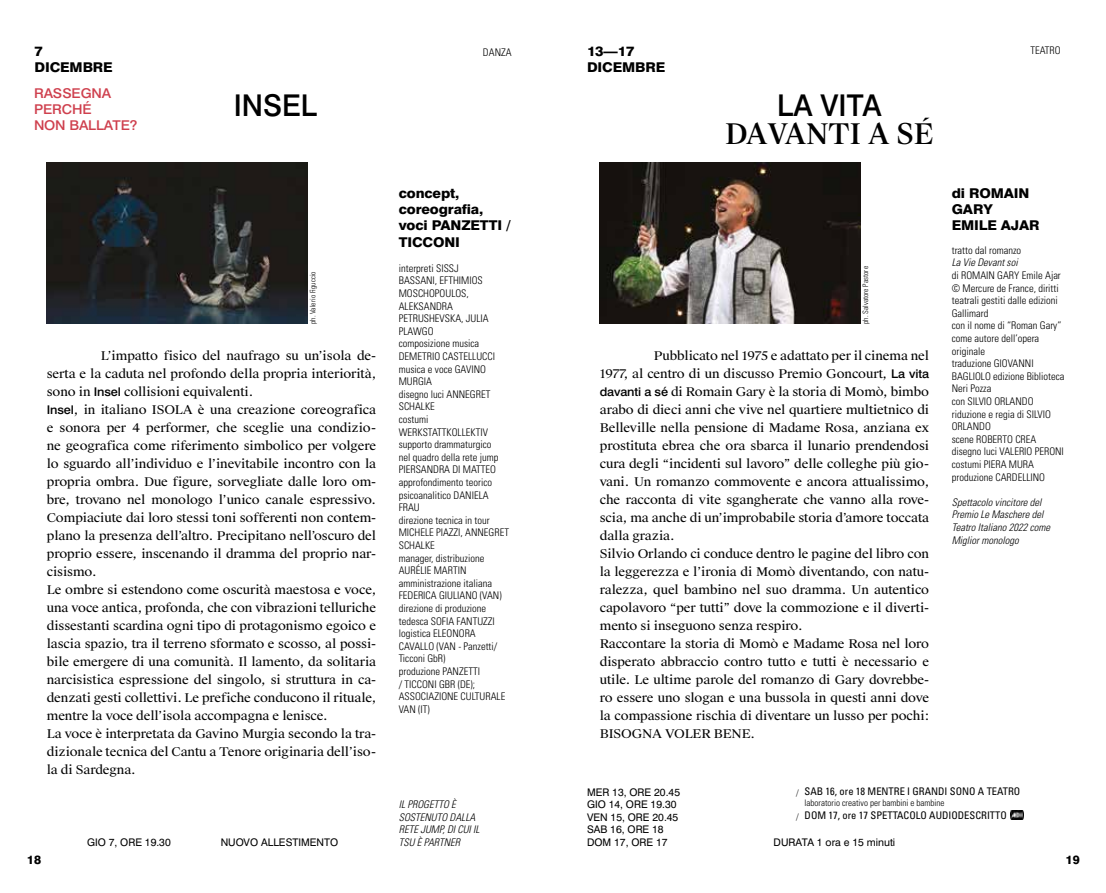
<style>
.page{position:relative;width:1106px;height:893px;background:#fff}
.page>*{position:absolute;margin:0;border:0;box-sizing:border-box;transform-origin:0 0}
.t1{font:500 30px "Swiss 721";color:#000}
.t2{font:500 28.5px "Suisse Works";color:#000}
.t3{font:800 13.5px/16.2px "Swiss 721";letter-spacing:-.01em;color:#000;scale:1.06 1}
.t4{font:500 13.5px/16.2px "Swiss 721";letter-spacing:-.01em;color:#cf404e;scale:1.06 1}
.t5{font:12px/18px "Suisse Works";letter-spacing:-.01em;color:#000;scale:1.06 1}
.t6{font:800 12px "Swiss 721";color:#000}
.t7{font:300 condensed 10.5px/12.6px "Univers LT Std";color:#000}
.t8{font:italic 300 condensed 10.5px/12.6px "Univers LT Std";color:#000}
.t9{font:10.5px/12.6px "Swiss 721 Roman";color:#000}
.t10{font:condensed 10.5px "Univers LT Std";color:#000}
.t11{font:300 condensed 9px "Univers LT Std";color:#000}
.t12{font:300 9px "Swiss 721";color:#000}
.t13{font:300 condensed 7.5px "Univers LT Std";color:#000}
.s1{font-family:"Swiss 721";font-weight:500}
.s2{font-family:"Swiss 721";font-weight:300;font-stretch:normal;font-size:9px}
</style>
<div class="page">
<img style="left:47px;top:162px;width:261px;height:162px">
<img style="left:600px;top:162px;width:260px;height:162px">
<svg style="left:1010px;top:811px;width:13px;height:9px"></svg>
<p class="t3" style="left:35px;top:43px;width:75px">7<br>DICEMBRE</p>
<p class="t7" style="left:483px;top:46px;width:30px">DANZA</p>
<p class="t3" style="left:587px;top:43px;width:75px">13—17<br>DICEMBRE</p>
<p class="t7" style="left:1030px;top:44px;width:32px">TEATRO</p>
<p class="t4" style="left:34px;top:85px;width:99px">RASSEGNA<br>PERCHÉ<br>NON BALLATE?</p>
<h1 class="t1" style="left:234px;top:87px;width:85px">INSEL</h1>
<h1 class="t1" style="left:777px;top:87px;width:106px">LA VITA</h1>
<h2 class="t2" style="left:725px;top:116px;width:210px">DAVANTI A SÉ</h2>
<p class="t13" style="left:308px;top:324px;width:54px;rotate:-90deg">ph. Valerio Figuccio</p>
<p class="t5" style="left:47px;top:347px;width:312px;text-indent:54px">L’impatto fisico del naufrago su un’isola de&shy;serta e la caduta nel profondo della propria interiorità, sono in <span class="s1">Insel</span> collisioni equivalenti.<br><span class="s1">Insel</span>, in italiano ISOLA è una creazione coreografica e sonora per 4 performer, che sceglie una condizio&shy;ne geografica come riferimento simbolico per volgere lo sguardo all’individuo e l’inevitabile incontro con la propria ombra. Due figure, sorvegliate dalle loro om&shy;bre, trovano nel monologo l’unico canale espressivo.<br>Compiaciute dai loro stessi toni sofferenti non contem&shy;plano la presenza dell’altro. Precipitano nell’oscuro del proprio essere, inscenando il dramma del proprio nar&shy;cisismo.<br>Le ombre si estendono come oscurità maestosa e voce, una voce antica, profonda, che con vibrazioni telluriche dissestanti scardina ogni tipo di protagonismo egoico e lascia spazio, tra il terreno sformato e scosso, al possi&shy;bile emergere di una comunità. Il lamento, da solitaria narcisistica espressione del singolo, si struttura in ca&shy;denzati gesti collettivi. Le prefiche conducono il rituale, mentre la voce dell’isola accompagna e lenisce.<br>La voce è interpretata da Gavino Murgia secondo la tra&shy;dizionale tecnica del Cantu a Tenore originaria dell’iso&shy;la di Sardegna.</p>
<p class="t3" style="left:399px;top:185px;width:107px">concept, coreografia, voci PANZETTI /<br>TICCONI</p>
<p class="t7" style="left:399px;top:262px;width:112px">interpreti SISSJ<br>BASSANI, EFTHIMIOS<br>MOSCHOPOULOS,<br>ALEKSANDRA<br>PETRUSHEVSKA, JULIA<br>PLAWGO<br>composizione musica<br>DEMETRIO CASTELLUCCI musica e voce GAVINO<br>MURGIA<br>disegno luci ANNEGRET<br>SCHALKE<br>costumi<br>WERKSTATTKOLLEKTIV supporto drammaturgico<br>nel quadro della rete jump<br>PIERSANDRA DI MATTEO approfondimento teorico psicoanalitico DANIELA<br>FRAU<br>direzione tecnica in tour<br>MICHELE PIAZZI, ANNEGRET<br>SCHALKE<br>manager, distribuzione<br>AURÉLIE MARTIN amministrazione italiana<br>FEDERICA GIULIANO (VAN) direzione di produzione tedesca SOFIA FANTUZZI logistica ELEONORA<br>CAVALLO (VAN - Panzetti/<br>Ticconi GbR)<br>produzione PANZETTI<br>/ TICCONI GBR (DE);<br>ASSOCIAZIONE CULTURALE<br>VAN (IT)</p>
<p class="t13" style="left:861px;top:324px;width:59px;rotate:-90deg">ph. Salvatore Pastore</p>
<p class="t5" style="left:600px;top:347px;width:312px;text-indent:54px">Pubblicato nel 1975 e adattato per il cinema nel 1977, al centro di un discusso Premio Goncourt, <span class="s1">La vita davanti a sé</span> di Romain Gary è la storia di Momò, bimbo arabo di dieci anni che vive nel quartiere multietnico di Belleville nella pensione di Madame Rosa, anziana ex prostituta ebrea che ora sbarca il lunario prendendosi cura degli “incidenti sul lavoro” delle colleghe più gio&shy;vani. Un romanzo commovente e ancora attualissimo, che racconta di vite sgangherate che vanno alla rove&shy;scia, ma anche di un’improbabile storia d’amore toccata dalla grazia.<br>Silvio Orlando ci conduce dentro le pagine del libro con la leggerezza e l’ironia di Momò diventando, con natu&shy;ralezza, quel bambino nel suo dramma. Un autentico capolavoro “per tutti” dove la commozione e il diverti&shy;mento si inseguono senza respiro.<br>Raccontare la storia di Momò e Madame Rosa nel loro disperato abbraccio contro tutto e tutti è necessario e utile. Le ultime parole del romanzo di Gary dovrebbe&shy;ro essere uno slogan e una bussola in questi anni dove la compassione rischia di diventare un lusso per pochi:<br>BISOGNA VOLER BENE.</p>
<p class="t3" style="left:951px;top:185px;width:84px">di ROMAIN<br>GARY<br>EMILE AJAR</p>
<p class="t7" style="left:951px;top:244px;width:71px">tratto dal romanzo</p>
<p class="t8" style="left:951px;top:257px;width:67px">La Vie Devant soi</p>
<p class="t7" style="left:951px;top:269px;width:114px">di ROMAIN GARY Emile Ajar © Mercure de France, diritti teatrali gestiti dalle edizioni<br>Gallimard<br>con il nome di “Roman Gary” come autore dell’opera originale<br>traduzione GIOVANNI<br>BAGLIOLO edizione Biblioteca<br>Neri Pozza<br>con SILVIO ORLANDO riduzione e regia di SILVIO<br>ORLANDO<br>scene ROBERTO CREA disegno luci VALERIO PERONI costumi PIERA MURA produzione CARDELLINO</p>
<p class="t8" style="left:951px;top:496px;width:100px">Spettacolo vincitore del<br>Premio Le Maschere del<br>Teatro Italiano 2022 come<br>Miglior monologo</p>
<p class="t9" style="left:87px;top:835px;width:85px">GIO 7, ORE 19.30</p>
<p class="t9" style="left:221px;top:836px;width:119px">NUOVO ALLESTIMENTO</p>
<p class="t8" style="left:399px;top:798px;width:82px">IL PROGETTO È<br>SOSTENUTO DALLA<br>RETE JUMP, DI CUI IL<br>TSU È PARTNER</p>
<p class="t9" style="left:587px;top:785px;width:95px">MER 13, ORE 20.45<br>GIO 14, ORE 19.30<br>VEN 15, ORE 20.45<br>SAB 16, ORE 18<br>DOM 17, ORE 17</p>
<p class="t10" style="left:804px;top:785px;width:217px">SAB 16, ore 18 MENTRE I GRANDI SONO A TEATRO</p>
<p class="t11" style="left:804px;top:797px;width:141px">laboratorio creativo per bambini e bambine</p>
<p class="t12" style="left:796px;top:787px;width:4px">/</p>
<p class="t10" style="left:796px;top:809px;width:212px"><span class="s2">/</span> DOM 17, ore 17 SPETTACOLO AUDIODESCRITTO</p>
<p class="t9" style="left:773px;top:836px;width:123px">DURATA 1 ora e 15 minuti</p>
<p class="t6" style="left:27px;top:852px;width:16px">18</p>
<p class="t6" style="left:1065px;top:852px;width:16px">19</p>
</div>
